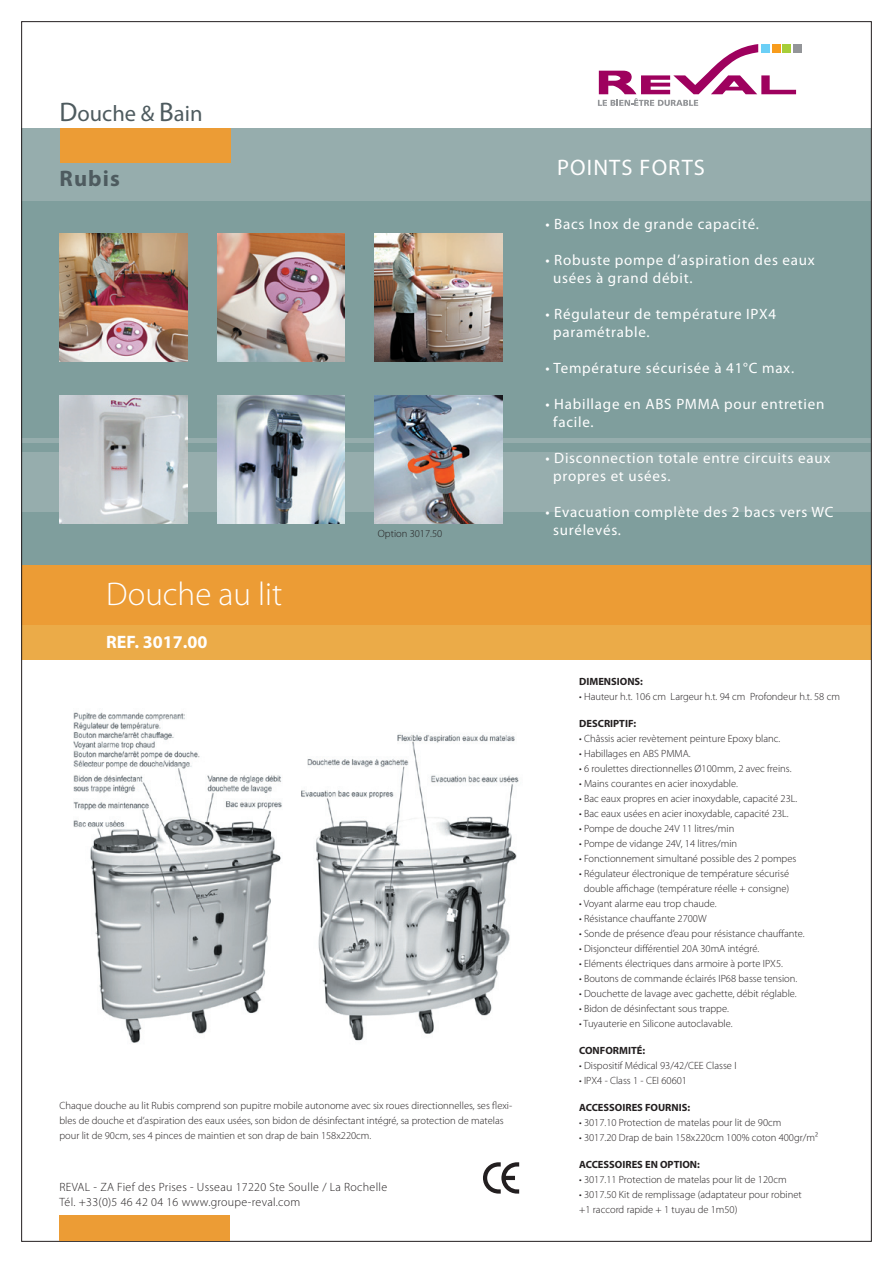
<style>
.page{position:relative;width:893px;height:1263px;background:#fff}
.page>*{position:absolute;margin:0;border:0;box-sizing:border-box;transform-origin:0 0}
.t1{font:300 33px "Myriad Pro";color:#fff}
.t2{font:22.5px "Myriad Pro";color:#4e5b5f}
.t3{font:22.5px "Myriad Pro";letter-spacing:.05em;color:#fff}
.t4{font:700 22.5px "Myriad Pro";letter-spacing:.05em;color:#4e5b5f}
.t5{font:700 18px "Myriad Pro";color:#fff}
.t6{font:15px/18px "Myriad Pro";letter-spacing:.05em;color:#fff}
.t7{font:300 12px/14.4px "Myriad Pro";letter-spacing:.025em;color:#231f20}
.t8{font:300 10.5px/15px "Myriad Pro";color:#231f20}
.t9{font:700 10.5px "Myriad Pro";color:#231f20}
.s1{font-size:27px}
</style>
<div class="page">
<div style="left:22px;top:625px;width:849px;height:34px;background:#ebab48"></div>
<div style="left:22px;top:200px;width:849px;height:366px;background:#7f9e9d"></div>
<div style="left:22px;top:453px;width:849px;height:59px;background:#96adad"></div>
<div style="left:22px;top:566px;width:849px;height:59px;background:#ec9c35"></div>
<hr style="left:22px;top:438px;width:849px;height:4px;background:#96adad">
<div style="left:22px;top:128px;width:849px;height:72px;background:#96adad"></div>
<div style="left:60px;top:128px;width:170px;height:34px;background:#ec9c35"></div>
<div style="left:60px;top:1215px;width:170px;height:26px;background:#ec9c35"></div>
<svg style="left:598px;top:44px;width:198px;height:62px"></svg>
<div style="left:761px;top:44px;width:8px;height:8px;background:#6bcff6"></div>
<div style="left:772px;top:44px;width:8px;height:8px;background:#f89c1c"></div>
<div style="left:783px;top:44px;width:8px;height:8px;background:#a6ce39"></div>
<div style="left:794px;top:44px;width:8px;height:8px;background:#939598"></div>
<img style="left:217px;top:395px;width:128px;height:128px">
<img style="left:374px;top:395px;width:128px;height:128px">
<img style="left:217px;top:234px;width:128px;height:127px">
<img style="left:60px;top:234px;width:128px;height:127px">
<img style="left:374px;top:234px;width:128px;height:127px">
<img style="left:60px;top:395px;width:128px;height:128px">
<svg style="left:483px;top:1162px;width:36px;height:31px"></svg>
<img style="left:73px;top:712px;width:446px;height:331px">
<h2 class="t2" style="left:60px;top:101px;width:144px"><span class="s1">D</span>ouche &amp; <span class="s1">B</span>ain</h2>
<h2 class="t4" style="left:60px;top:166px;width:62px">Rubis</h2>
<h1 class="t1" style="left:106px;top:576px;width:178px">Douche au lit</h1>
<h3 class="t5" style="left:106px;top:632px;width:103px">REF. 3017.00</h3>
<p class="t8" style="left:378px;top:526px;width:66px">Option 3017.50</p>
<p class="t8" style="left:59px;top:1098px;width:454px">Chaque douche au lit Rubis comprend son pupitre mobile autonome avec six roues directionnelles, ses flexi&shy;bles de douche et d’aspiration des eaux usées, son bidon de désinfectant intégré, sa protection de matelas pour lit de 90cm, ses 4 pinces de maintien et son drap de bain 158x220cm.</p>
<p class="t7" style="left:60px;top:1180px;width:329px">REVAL - ZA Fief des Prises - Usseau 17220 Ste Soulle / La Rochelle<br>Tél. +33(0)5 46 42 04 16 www.groupe-reval.com</p>
<h2 class="t3" style="left:557px;top:155px;width:149px">POINTS FORTS</h2>
<h3 class="t6" style="left:545px;top:215px;width:215px">• Bacs Inox de grande capacité.</h3>
<h3 class="t6" style="left:553px;top:251px;width:263px;text-indent:-8px">• Robuste pompe d’aspiration des eaux usées à grand débit.</h3>
<h3 class="t6" style="left:553px;top:305px;width:224px;text-indent:-8px">• Régulateur de température IPX4 paramétrable.</h3>
<h3 class="t6" style="left:545px;top:359px;width:250px">• Température sécurisée à 41°C max.</h3>
<h3 class="t6" style="left:553px;top:395px;width:273px;text-indent:-8px">• Habillage en ABS PMMA pour entretien facile.</h3>
<h3 class="t6" style="left:553px;top:449px;width:279px;text-indent:-8px">• Disconnection totale entre circuits eaux propres et usées.</h3>
<h3 class="t6" style="left:553px;top:503px;width:282px;text-indent:-8px">• Evacuation complète des 2 bacs vers WC surélevés.</h3>
<p class="t9" style="left:579px;top:675px;width:65px">DIMENSIONS:</p>
<p class="t8" style="left:579px;top:689px;width:262px">• Hauteur h.t. 106 cm Largeur h.t. 94 cm Profondeur h.t. 58 cm</p>
<p class="t9" style="left:579px;top:717px;width:58px">DESCRIPTIF:</p>
<p class="t8" style="left:579px;top:731px;width:203px">• Châssis acier revètement peinture Epoxy blanc.</p>
<p class="t8" style="left:579px;top:746px;width:113px">• Habillages en ABS PMMA.</p>
<p class="t8" style="left:579px;top:761px;width:214px">• 6 roulettes directionnelles Ø100mm, 2 avec freins.</p>
<p class="t8" style="left:579px;top:776px;width:160px">• Mains courantes en acier inoxydable.</p>
<p class="t8" style="left:579px;top:791px;width:220px">• Bac eaux propres en acier inoxydable, capacité 23L.</p>
<p class="t8" style="left:579px;top:806px;width:211px">• Bac eaux usées en acier inoxydable, capacité 23L.</p>
<p class="t8" style="left:579px;top:821px;width:157px">• Pompe de douche 24V 11 litres/min</p>
<p class="t8" style="left:579px;top:836px;width:160px">• Pompe de vidange 24V, 14 litres/min</p>
<p class="t8" style="left:579px;top:851px;width:219px">• Fonctionnement simultané possible des 2 pompes</p>
<p class="t8" style="left:579px;top:866px;width:212px;text-align:center">• Régulateur électronique de température sécurisé double affichage (température réelle + consigne)</p>
<p class="t8" style="left:579px;top:896px;width:139px">• Voyant alarme eau trop chaude.</p>
<p class="t8" style="left:579px;top:911px;width:129px">• Résistance chauffante 2700W</p>
<p class="t8" style="left:579px;top:926px;width:227px">• Sonde de présence d’eau pour résistance chauffante.</p>
<p class="t8" style="left:579px;top:941px;width:182px">• Disjoncteur différentiel 20A 30mA intégré.</p>
<p class="t8" style="left:579px;top:956px;width:205px">• Eléments électriques dans armoire à porte IPX5.</p>
<p class="t8" style="left:579px;top:971px;width:220px">• Boutons de commande éclairés IP68 basse tension.</p>
<p class="t8" style="left:579px;top:986px;width:219px">• Douchette de lavage avec gachette, débit réglable.</p>
<p class="t8" style="left:579px;top:1001px;width:151px">• Bidon de désinfectant sous trappe.</p>
<p class="t8" style="left:579px;top:1016px;width:155px">• Tuyauterie en Silicone autoclavable.</p>
<p class="t9" style="left:579px;top:1044px;width:67px">CONFORMITÉ:</p>
<p class="t8" style="left:579px;top:1058px;width:159px">• Dispositif Médical 93/42/CEE Classe I</p>
<p class="t8" style="left:579px;top:1073px;width:109px">• IPX4 - Class 1 - CEI 60601</p>
<p class="t9" style="left:579px;top:1101px;width:112px">ACCESSOIRES FOURNIS:</p>
<p class="t8" style="left:579px;top:1115px;width:204px">• 3017.10 Protection de matelas pour lit de 90cm</p>
<p class="t8" style="left:579px;top:1130px;width:240px">• 3017.20 Drap de bain 158x220cm 100% coton 400gr/m²</p>
<p class="t9" style="left:579px;top:1158px;width:122px">ACCESSOIRES EN OPTION:</p>
<p class="t8" style="left:579px;top:1172px;width:209px">• 3017.11 Protection de matelas pour lit de 120cm</p>
<p class="t8" style="left:579px;top:1187px;width:224px">• 3017.50 Kit de remplissage (adaptateur pour robinet +1 raccord rapide + 1 tuyau de 1m50)</p>
</div>
